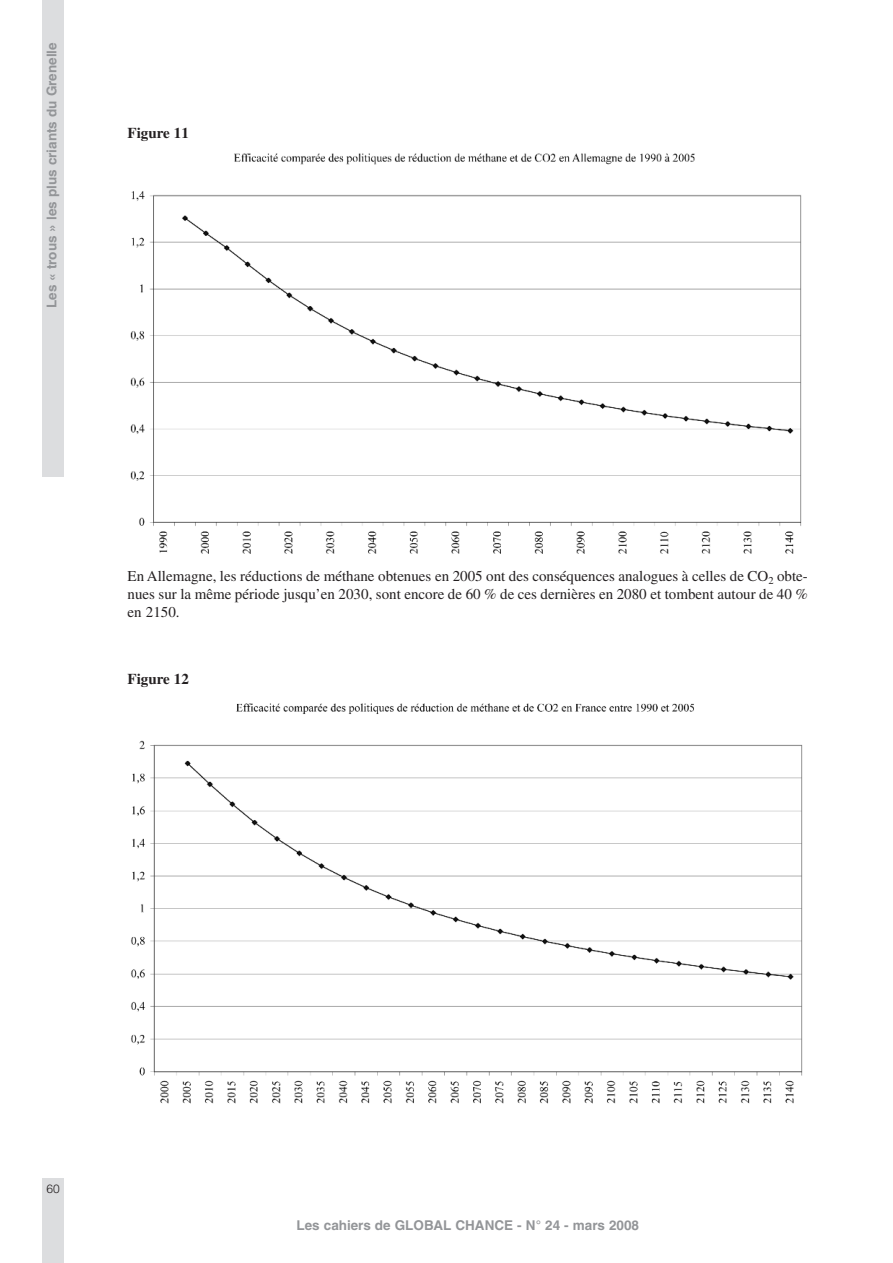
<style>
.page{position:relative;width:893px;height:1263px;background:#fff}
.page>*{position:absolute;margin:0;border:0;box-sizing:border-box;transform-origin:0 0}
.t1{font:15px/18px "Times";color:#231f20;text-align:justify}
.t2{font:700 15px "Times";color:#231f20}
.t3{font:700 13.5px "Helvetica";color:#939598}
.t4{font:300 12px "Helvetica";color:#231f20}
</style>
<div class="page">
<img style="left:131px;top:703px;width:672px;height:401px">
<img style="left:130px;top:153px;width:672px;height:401px">
<div style="left:43px;top:0;width:21px;height:476px;background:#dcdddf"></div>
<div style="left:43px;top:1178px;width:21px;height:85px;background:#dcdddf"></div>
<p class="t3" style="left:47px;top:308px;width:267px;rotate:-90deg">Les « trous » les plus criants du Grenelle</p>
<p class="t2" style="left:128px;top:128px;width:63px">Figure 11</p>
<p class="t1" style="left:128px;top:568px;width:682px">En Allemagne, les réductions de méthane obtenues en 2005 ont des conséquences analogues à celles de CO<sub>2</sub> obte&shy;nues sur la même période jusqu’en 2030, sont encore de 60 % de ces dernières en 2080 et tombent autour de 40 % en 2150.</p>
<p class="t2" style="left:128px;top:673px;width:63px">Figure 12</p>
<p class="t4" style="left:46px;top:1182px;width:15px">60</p>
<p class="t3" style="left:296px;top:1220px;width:344px">Les cahiers de GLOBAL CHANCE - N° 24 - mars 2008</p>
</div>
